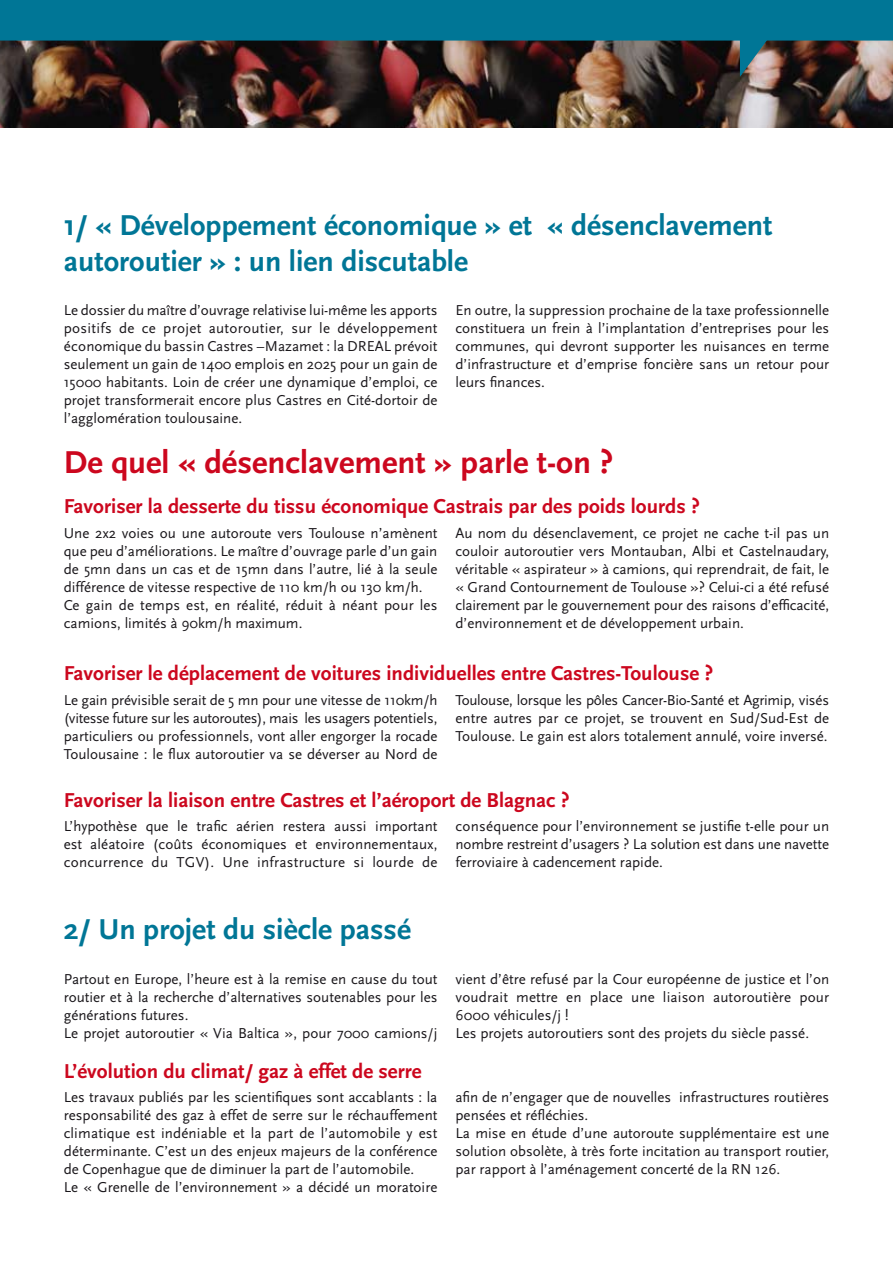
<style>
.page{position:relative;width:893px;height:1263px;background:#fff}
.page>*{position:absolute;margin:0;border:0;box-sizing:border-box;transform-origin:0 0}
.t1{font:700 33px "Scala Sans";color:#cc071e}
.t2{font:700 30px/36px "Scala Sans";color:#007696}
.t3{font:700 21px "Scala Sans";color:#cc071e}
.t4{font:15px/18px "Scala Sans";color:#1a171b;text-align:justify}
</style>
<div class="page">
<img style="left:0;top:41px;width:893px;height:87px">
<svg style="left:739px;top:41px;width:38px;height:38px"></svg>
<div style="left:0;top:3px;width:893px;height:38px;background:#007696"></div>
<hr style="left:0;top:0;width:893px;height:3px;background:#007696">
<h2 class="t2" style="left:64px;top:208px;width:710px">1/ « Développement économique » et « désenclavement autoroutier » : un lien discutable</h2>
<p class="t4" style="left:64px;top:301px;width:375px">Le dossier du maître d’ouvrage relativise lui-même les apports positifs de ce projet autoroutier, sur le développement économique du bassin Castres –Mazamet : la DREAL prévoit seulement un gain de 1400 emplois en 2025 pour un gain de 15000 habitants. Loin de créer une dynamique d’emploi, ce projet transformerait encore plus Castres en Cité-dortoir de l’agglomération toulousaine.</p>
<p class="t4" style="left:455px;top:301px;width:375px">En outre, la suppression prochaine de la taxe professionnelle constituera un frein à l’implantation d’entreprises pour les communes, qui devront supporter les nuisances en terme d’infrastructure et d’emprise foncière sans un retour pour leurs finances.</p>
<h1 class="t1" style="left:64px;top:444px;width:551px">De quel « désenclavement » parle t-on ?</h1>
<h3 class="t3" style="left:64px;top:495px;width:637px">Favoriser la desserte du tissu économique Castrais par des poids lourds ?</h3>
<p class="t4" style="left:64px;top:524px;width:375px;text-align:left">Une 2x2 voies ou une autoroute vers Toulouse n’amènent que peu d’améliorations. Le maître d’ouvrage parle d’un gain de 5mn dans un cas et de 15mn dans l’autre, lié à la seule différence de vitesse respective de 110 km/h ou 130 km/h.<br>Ce gain de temps est, en réalité, réduit à néant pour les camions, limités à 90km/h maximum.</p>
<p class="t4" style="left:455px;top:524px;width:375px">Au nom du désenclavement, ce projet ne cache t-il pas un couloir autoroutier vers Montauban, Albi et Castelnaudary, véritable « aspirateur » à camions, qui reprendrait, de fait, le « Grand Contournement de Toulouse »? Celui-ci a été refusé clairement par le gouvernement pour des raisons d’efficacité, d’environnement et de développement urbain.</p>
<h3 class="t3" style="left:64px;top:662px;width:651px">Favoriser le déplacement de voitures individuelles entre Castres-Toulouse ?</h3>
<p class="t4" style="left:64px;top:691px;width:375px">Le gain prévisible serait de 5 mn pour une vitesse de 110km/h (vitesse future sur les autoroutes), mais les usagers potentiels, particuliers ou professionnels, vont aller engorger la rocade Toulousaine : le flux autoroutier va se déverser au Nord de</p>
<p class="t4" style="left:455px;top:691px;width:375px">Toulouse, lorsque les pôles Cancer-Bio-Santé et Agrimip, visés entre autres par ce projet, se trouvent en Sud/Sud-Est de Toulouse. Le gain est alors totalement annulé, voire inversé.</p>
<h3 class="t3" style="left:64px;top:788px;width:507px">Favoriser la liaison entre Castres et l’aéroport de Blagnac ?</h3>
<p class="t4" style="left:64px;top:817px;width:375px">L’hypothèse que le trafic aérien restera aussi important est aléatoire (coûts économiques et environnementaux, concurrence du TGV). Une infrastructure si lourde de</p>
<p class="t4" style="left:455px;top:817px;width:375px">conséquence pour l’environnement se justifie t-elle pour un nombre restreint d’usagers ? La solution est dans une navette ferroviaire à cadencement rapide.</p>
<h2 class="t2" style="left:64px;top:912px;width:349px">2/ Un projet du siècle passé</h2>
<p class="t4" style="left:64px;top:971px;width:375px;text-align:left">Partout en Europe, l’heure est à la remise en cause du tout routier et à la recherche d’alternatives soutenables pour les générations futures.<br>Le projet autoroutier « Via Baltica », pour 7000 camions/j</p>
<p class="t4" style="left:455px;top:971px;width:375px;text-align:left">vient d’être refusé par la Cour européenne de justice et l’on voudrait mettre en place une liaison autoroutière pour 6000 véhicules/j !<br>Les projets autoroutiers sont des projets du siècle passé.</p>
<h3 class="t3" style="left:64px;top:1060px;width:359px">L’évolution du climat/ gaz à effet de serre</h3>
<p class="t4" style="left:64px;top:1088px;width:375px;text-align:left">Les travaux publiés par les scientifiques sont accablants : la responsabilité des gaz à effet de serre sur le réchauffement climatique est indéniable et la part de l’automobile y est déterminante. C’est un des enjeux majeurs de la conférence de Copenhague que de diminuer la part de l’automobile.<br>Le « Grenelle de l’environnement » a décidé un moratoire</p>
<p class="t4" style="left:455px;top:1088px;width:375px;text-align:left">afin de n’engager que de nouvelles infrastructures routières pensées et réfléchies.<br>La mise en étude d’une autoroute supplémentaire est une solution obsolète, à très forte incitation au transport routier, par rapport à l’aménagement concerté de la RN 126.</p>
</div>
